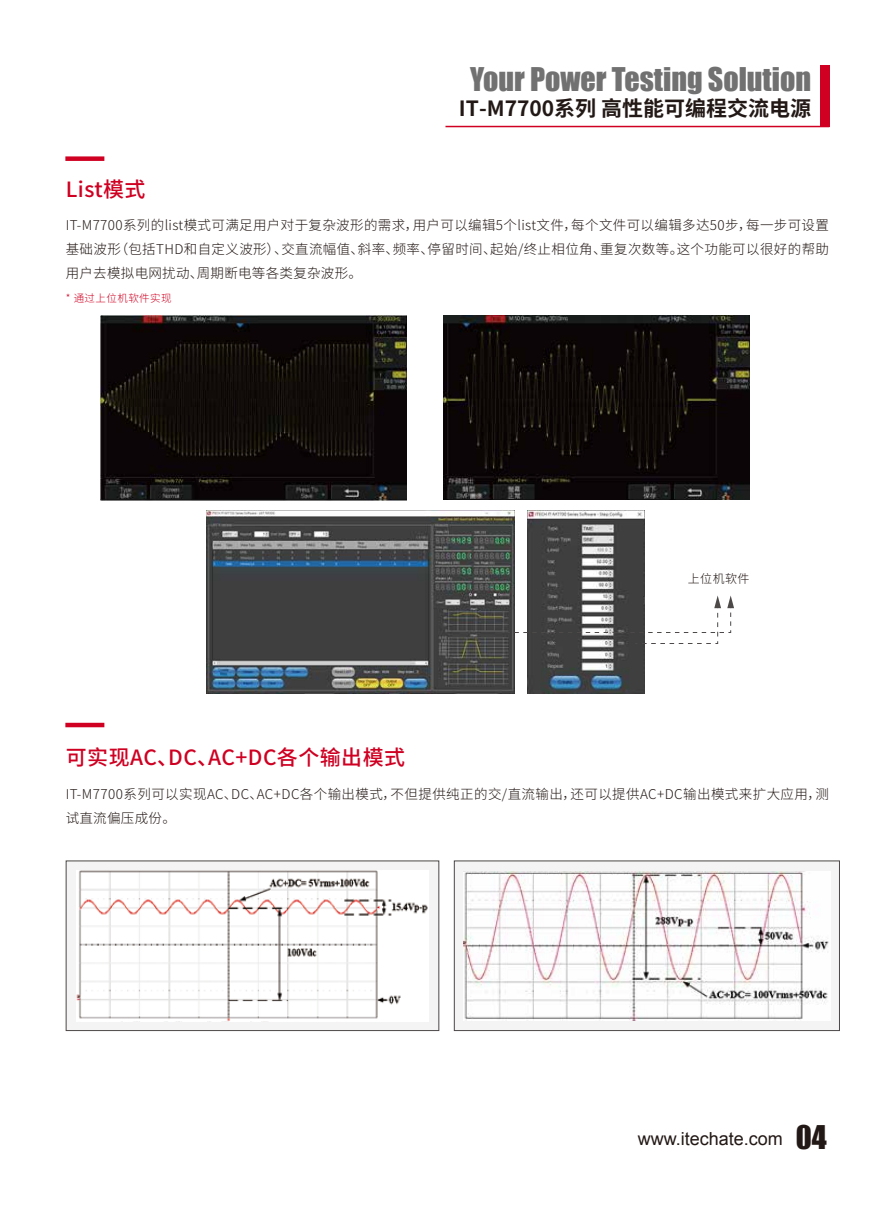
<style>
.page{position:relative;width:893px;height:1212px;background:#fff}
.page>*{position:absolute;margin:0;border:0;box-sizing:border-box;transform-origin:0 0}
.t1{font:30px "Impact";color:#727171}
.t2{font:500 21px "Source Han Sans CN";letter-spacing:.02em;color:#cf0022}
.t3{font:700 21px "Source Han Sans CN";color:#221815}
.t4{font:18px "Arial";color:#221815}
.t5{font:300 13.5px/24px "Source Han Sans CN";letter-spacing:.03em;color:#221815;text-align:justify}
.t6{font:300 12px "Source Han Sans CN";letter-spacing:.04em;color:#221815}
.t7{font:300 10.5px "Source Han Sans CN";letter-spacing:.04em;color:#cf0022}
.s1{font-family:"Impact";font-size:30px}
</style>
<div class="page">
<div style="left:820px;top:65px;width:9px;height:62px;background:#cf0022"></div>
<hr style="left:445px;top:126px;width:384px;height:1px;background:#cf0022">
<div style="left:65px;top:156px;width:39px;height:5px;background:#cf0022"></div>
<img style="left:101px;top:315px;width:306px;height:185px">
<img style="left:443px;top:316px;width:306px;height:184px">
<img style="left:206px;top:511px;width:309px;height:182px">
<img style="left:528px;top:510px;width:116px;height:184px">
<svg style="left:508px;top:595px;width:226px;height:49px"></svg>
<hr style="left:65px;top:723px;width:39px;height:4px;background:#cf0022">
<div style="left:66px;top:860px;width:373px;height:171px;background:#f4f4f4;border:1px solid #4c4948"></div>
<img style="left:76px;top:870px;width:353px;height:151px">
<div style="left:454px;top:860px;width:386px;height:171px;background:#f4f4f4;border:1px solid #4c4948"></div>
<img style="left:463px;top:871px;width:366px;height:149px">
<h2 class="t2" style="left:66px;top:178px;width:81px">List模式</h2>
<h1 class="t1" style="left:470px;top:56px;width:342px">Your Power Testing Solution</h1>
<h2 class="t3" style="left:459px;top:97px;width:354px">IT-M7700系列 高性能可编程交流电源</h2>
<p class="t5" style="left:66px;top:213px;width:765px">IT-M7700系列的list模式可满足用户对于复杂波形的需求，用户可以编辑5个list文件，每个文件可以编辑多达50步，每一步可设置基础波形（包括THD和自定义波形）、交直流幅值、斜率、频率、停留时间、起始/终止相位角、重复次数等。这个功能可以很好的帮助用户去模拟电网扰动、周期断电等各类复杂波形。</p>
<p class="t7" style="left:66px;top:292px;width:107px">* 通过上位机软件实现</p>
<h2 class="t2" style="left:66px;top:745px;width:341px">可实现AC、DC、AC+DC各个输出模式</h2>
<p class="t6" style="left:688px;top:572px;width:63px">上位机软件</p>
<p class="t5" style="left:66px;top:782px;width:765px">IT-M7700系列可以实现AC、DC、AC+DC各个输出模式，不但提供纯正的交/直流输出，还可以提供AC+DC输出模式来扩大应用，测试直流偏压成份。</p>
<h3 class="t4" style="left:638px;top:1126px;width:190px">www.itechate.com <span class="s1">04</span></h3>
</div>
